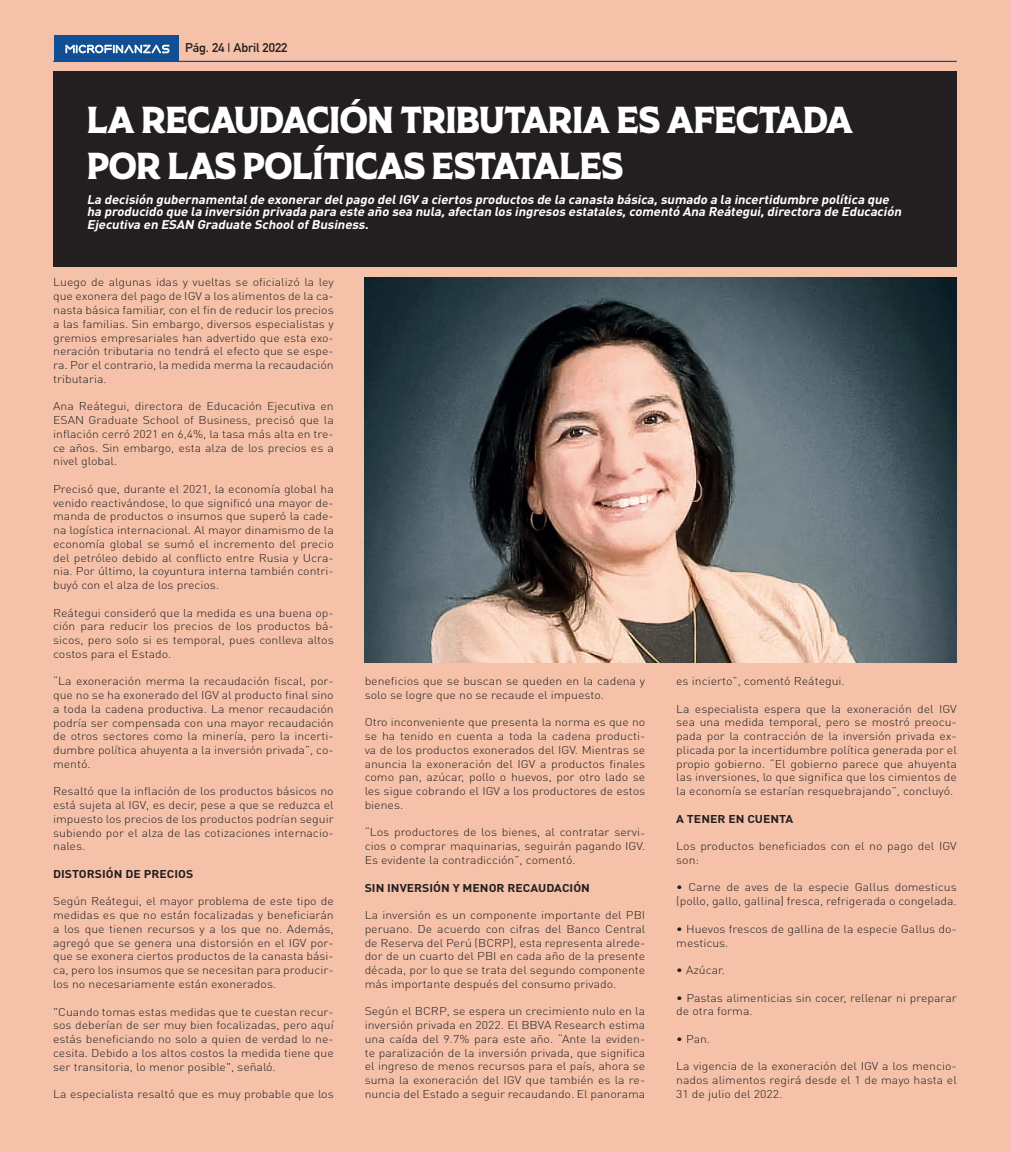
<style>
.page{position:relative;width:1010px;height:1152px;background:#f5c2a9}
.page>*{position:absolute;margin:0;border:0;box-sizing:border-box;transform-origin:0 0}
.t1{font:37.5px/46.2px "FF Monteral Two";letter-spacing:-.03em;color:#fff;scale:.92 1}
.t2{font:italic 700 12.5px/12.5px "DIN Pro";letter-spacing:-.01em;color:#fff;scale:1.06 1}
.t3{font:700 12.5px "DIN Alternate";letter-spacing:-.01em;color:#231f20;scale:1.06 1}
.t4{font:300 11.25px/13.8px "DIN Pro";color:#231f20;text-align:justify;scale:1.09 1}
.t5{font:700 11.25px "DIN Pro";color:#231f20;scale:1.09 1}
</style>
<div class="page">
<hr style="left:53px;top:61px;width:904px;height:1px;background:#104f94">
<div style="left:55px;top:35px;width:124px;height:26px;background:#104f94"></div>
<svg style="left:65px;top:45px;width:104px;height:8px"></svg>
<div style="left:53px;top:71px;width:904px;height:195px;background:#231f20"></div>
<img style="left:365px;top:277px;width:592px;height:386px">
<p class="t3" style="left:185px;top:40px;width:98px">Pág. 24 | Abril 2022</p>
<h1 class="t1" style="left:87px;top:97px;width:834px">LA RECAUDACIÓN TRIBUTARIA ES AFECTADA<br>POR LAS POLÍTICAS ESTATALES</h1>
<p class="t2" style="left:87px;top:195px;width:772px">La decisión gubernamental de exonerar del pago del IGV a ciertos productos de la canasta básica,sumado a la incertidumbre política que ha producido que la inversión privada para este año sea nula,afectan los ingresos estatales,comentó Ana Reátegui,directora de Educación<br>Ejecutiva en ESAN Graduate School of Business.</p>
<p class="t4" style="left:53px;top:277px;width:259px">Luego de algunas idas y vueltas se oficializó la ley que exonera del pago de IGV a los alimentos de la ca&shy;nasta básica familiar, con el fin de reducir los precios a las familias. Sin embargo, diversos especialistas y gremios empresariales han advertido que esta exo&shy;neración tributaria no tendrá el efecto que se espe&shy;ra. Por el contrario, la medida merma la recaudación tributaria.</p>
<p class="t4" style="left:53px;top:401px;width:259px">Ana Reátegui, directora de Educación Ejecutiva en ESAN Graduate School of Business, precisó que la inflación cerró 2021 en 6,4%, la tasa más alta en tre&shy;ce años. Sin embargo, esta alza de los precios es a nivel global.</p>
<p class="t4" style="left:53px;top:483px;width:259px">Precisó que, durante el 2021, la economía global ha venido reactivándose, lo que significó una mayor de&shy;manda de productos o insumos que superó la cade&shy;na logística internacional. Al mayor dinamismo de la economía global se sumó el incremento del precio del petróleo debido al conflicto entre Rusia y Ucra&shy;nia. Por último, la coyuntura interna también contri&shy;buyó con el alza de los precios.</p>
<p class="t4" style="left:53px;top:607px;width:259px">Reátegui consideró que la medida es una buena op&shy;ción para reducir los precios de los productos bá&shy;sicos, pero solo si es temporal, pues conlleva altos costos para el Estado.</p>
<p class="t4" style="left:53px;top:676px;width:259px">“La exoneración merma la recaudación fiscal, por&shy;que no se ha exonerado del IGV al producto final sino a toda la cadena productiva. La menor recaudación podría ser compensada con una mayor recaudación de otros sectores como la minería, pero la incerti&shy;dumbre política ahuyenta a la inversión privada”, co&shy;mentó.</p>
<p class="t4" style="left:53px;top:786px;width:259px">Resaltó que la inflación de los productos básicos no está sujeta al IGV, es decir, pese a que se reduzca el impuesto los precios de los productos podrían seguir subiendo por el alza de las cotizaciones internacio&shy;nales.</p>
<p class="t5" style="left:53px;top:870px;width:130px">DISTORSIÓN DE PRECIOS</p>
<p class="t4" style="left:53px;top:896px;width:259px">Según Reátegui, el mayor problema de este tipo de medidas es que no están focalizadas y beneficiarán a los que tienen recursos y a los que no. Además, agregó que se genera una distorsión en el IGV por&shy;que se exonera ciertos productos de la canasta bási&shy;ca, pero los insumos que se necesitan para producir&shy;los no necesariamente están exonerados.</p>
<p class="t4" style="left:53px;top:1006px;width:259px">"Cuando tomas estas medidas que te cuestan recur&shy;sos deberían de ser muy bien focalizadas, pero aquí estás beneficiando no solo a quien de verdad lo ne&shy;cesita. Debido a los altos costos la medida tiene que ser transitoria, lo menor posible", señaló.</p>
<p class="t4" style="left:53px;top:1088px;width:259px">La especialista resaltó que es muy probable que los</p>
<p class="t4" style="left:365px;top:675px;width:259px">beneficios que se buscan se queden en la cadena y solo se logre que no se recaude el impuesto.</p>
<p class="t4" style="left:365px;top:717px;width:259px">Otro inconveniente que presenta la norma es que no se ha tenido en cuenta a toda la cadena producti&shy;va de los productos exonerados del IGV. Mientras se anuncia la exoneración del IGV a productos finales como pan, azúcar, pollo o huevos, por otro lado se les sigue cobrando el IGV a los productores de estos bienes.</p>
<p class="t4" style="left:365px;top:827px;width:259px">“Los productores de los bienes, al contratar servi&shy;cios o comprar maquinarias, seguirán pagando IGV.<br>Es evidente la contradicción”, comentó.</p>
<p class="t5" style="left:365px;top:883px;width:208px">SIN INVERSIÓN Y MENOR RECAUDACIÓN</p>
<p class="t4" style="left:365px;top:909px;width:259px">La inversión es un componente importante del PBI peruano. De acuerdo con cifras del Banco Central de Reserva del Perú (BCRP), esta representa alrede&shy;dor de un cuarto del PBI en cada año de la presente década, por lo que se trata del segundo componente más importante después del consumo privado.</p>
<p class="t4" style="left:365px;top:1005px;width:259px">Según el BCRP, se espera un crecimiento nulo en la inversión privada en 2022. El BBVA Research estima una caída del 9.7% para este año. “Ante la eviden&shy;te paralización de la inversión privada, que significa el ingreso de menos recursos para el país, ahora se suma la exoneración del IGV que también es la re&shy;nuncia del Estado a seguir recaudando. El panorama</p>
<p class="t4" style="left:676px;top:675px;width:156px">es incierto”, comentó Reátegui.</p>
<p class="t4" style="left:676px;top:703px;width:259px">La especialista espera que la exoneración del IGV sea una medida temporal, pero se mostró preocu&shy;pada por la contracción de la inversión privada ex&shy;plicada por la incertidumbre política generada por el propio gobierno. “El gobierno parece que ahuyenta las inversiones, lo que significa que los cimientos de la economía se estarían resquebrajando”, concluyó.</p>
<p class="t5" style="left:676px;top:814px;width:109px">A TENER EN CUENTA</p>
<p class="t4" style="left:676px;top:840px;width:259px">Los productos beneficiados con el no pago del IGV son:</p>
<p class="t4" style="left:676px;top:882px;width:259px">• Carne de aves de la especie Gallus domesticus (pollo, gallo, gallina) fresca, refrigerada o congelada.</p>
<p class="t4" style="left:676px;top:923px;width:259px">• Huevos frescos de gallina de la especie Gallus do&shy;mesticus.</p>
<p class="t4" style="left:676px;top:964px;width:46px">• Azúcar.</p>
<p class="t4" style="left:676px;top:992px;width:259px">• Pastas alimenticias sin cocer, rellenar ni preparar de otra forma.</p>
<p class="t4" style="left:676px;top:1033px;width:33px">• Pan.</p>
<p class="t4" style="left:676px;top:1060px;width:259px">La vigencia de la exoneración del IGV a los mencio&shy;nados alimentos regirá desde el 1 de mayo hasta el 31 de julio del 2022.</p>
</div>
